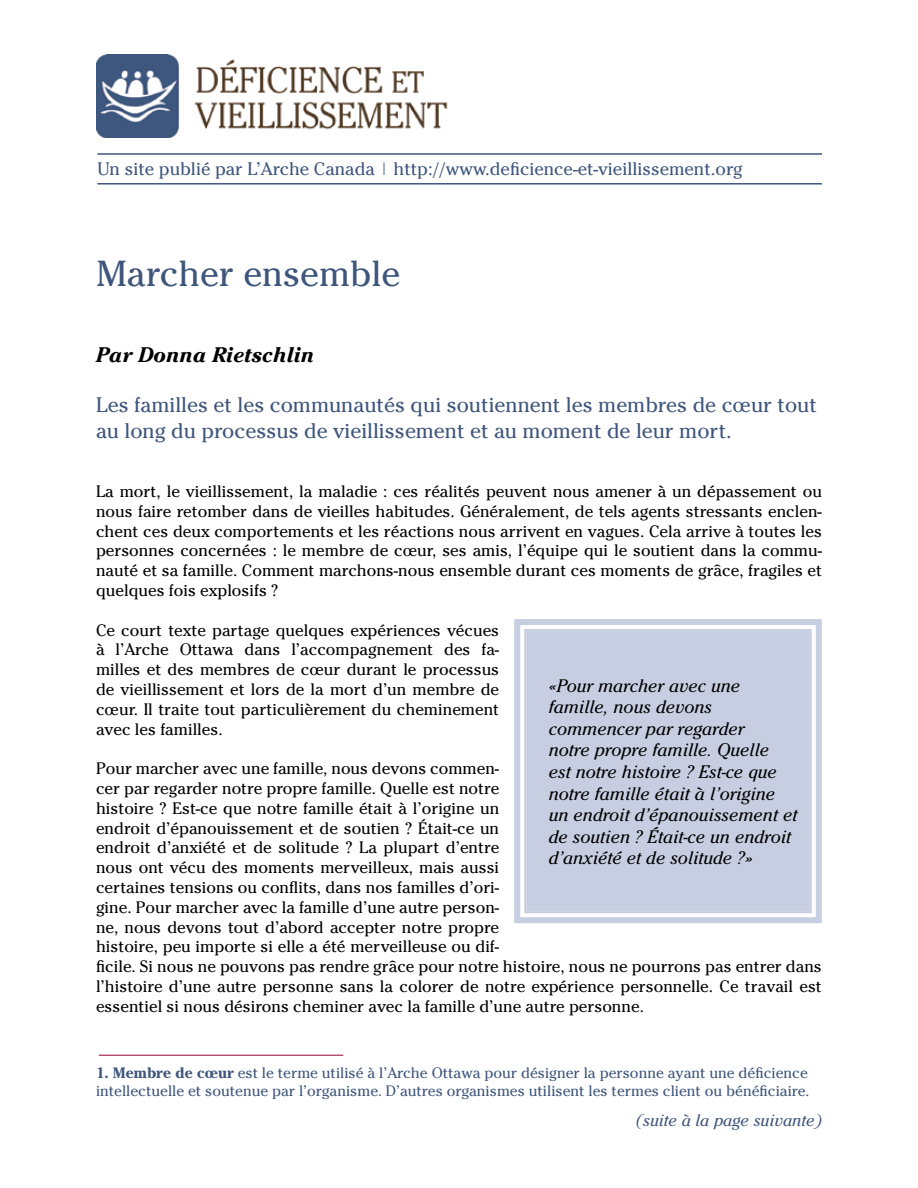
<style>
.page{position:relative;width:918px;height:1188px;background:#fff}
.page>*{position:absolute;margin:0;border:0;box-sizing:border-box;transform-origin:0 0}
.t1{font:36px "Cheltenham";color:#3f567c}
.t2{font:21px/25.2px "Cheltenham";color:#3f567c}
.t3{font:italic 700 21px "Cheltenham";color:#000}
.t4{font:italic 18px/21.6px "Cheltenham";color:#000}
.t5{font:18px "Cheltenham";color:#3f567c}
.t6{font:16.5px/19.8px "Cheltenham";color:#000;text-align:justify}
.t7{font:italic 16.5px "Cheltenham";color:#3f567c}
.t8{font:15px/18px "Cheltenham";color:#3f567c}
.s1{font-weight:700}
</style>
<div class="page">
<hr style="left:97px;top:153px;width:725px;height:2px;background:#3f567c">
<hr style="left:97px;top:183px;width:725px;height:2px;background:#3f567c">
<img style="left:96px;top:54px;width:352px;height:83px">
<div style="left:514px;top:619px;width:308px;height:305px;background:#c7cee1"></div>
<div style="left:524px;top:629px;width:288px;height:284px;border:2px solid #c7cee1"></div>
<hr style="left:99px;top:1055px;width:244px;height:1px;background:#903">
<p class="t5" style="left:97px;top:159px;width:647px">Un site publié par L’Arche Canada | http://www.deficience-et-vieillissement.org</p>
<h1 class="t1" style="left:96px;top:253px;width:306px">Marcher ensemble</h1>
<p class="t3" style="left:96px;top:342px;width:220px">Par Donna Rietschlin</p>
<p class="t2" style="left:96px;top:393px;width:723px">Les familles et les communautés qui soutiennent les membres de cœur tout au long du processus de vieillissement et au moment de leur mort.</p>
<p class="t6" style="left:96px;top:482px;width:728px">La mort, le vieillissement, la maladie : ces réalités peuvent nous amener à un dépassement ou nous faire retomber dans de vieilles habitudes. Généralement, de tels agents stressants enclen&shy;chent ces deux comportements et les réactions nous arrivent en vagues. Cela arrive à toutes les personnes concernées : le membre de cœur, ses amis, l’équipe qui le soutient dans la commu&shy;nauté et sa famille. Comment marchons-nous ensemble durant ces moments de grâce, fragiles et quelques fois explosifs ?</p>
<p class="t6" style="left:96px;top:620px;width:405px">Ce court texte partage quelques expériences vécues à l’Arche Ottawa dans l’accompagnement des fa&shy;milles et des membres de cœur durant le processus de vieillissement et lors de la mort d’un membre de cœur. Il traite tout particulièrement du cheminement avec les familles.</p>
<p class="t6" style="left:96px;top:759px;width:727px;text-align:left">Pour marcher avec une famille, nous devons commen-<br>cer par regarder notre propre famille. Quelle est notre<br>histoire ? Est-ce que notre famille était à l’origine un<br>endroit d’épanouissement et de soutien ? Était-ce un<br>endroit d’anxiété et de solitude ? La plupart d’entre<br>nous ont vécu des moments merveilleux, mais aussi<br>certaines tensions ou conflits, dans nos familles d’ori-<br>gine. Pour marcher avec la famille d’une autre person-<br>ne, nous devons tout d’abord accepter notre propre<br>histoire, peu importe si elle a été merveilleuse ou dif-<br>ficile. Si nous ne pouvons pas rendre grâce pour notre histoire, nous ne pourrons pas entrer dans l’histoire d’une autre personne sans la colorer de notre expérience personnelle. Ce travail est essentiel si nous désirons cheminer avec la famille d’une autre personne.</p>
<p class="t4" style="left:549px;top:675px;width:250px">«Pour marcher avec une famille, nous devons commencer par regarder<br>notre propre famille. Quelle<br>est notre histoire ? Est-ce que notre famille était à l’origine un endroit d’épanouissement et de soutien ? Était-ce un endroit d’anxiété et de solitude ?»</p>
<p class="t8" style="left:96px;top:1064px;width:715px"><span class="s1">1. Membre de cœur</span> est le terme utilisé à l’Arche Ottawa pour désigner la personne ayant une déficience intellectuelle et soutenue par l’organisme. D’autres organismes utilisent les termes client ou bénéficiaire.</p>
<p class="t7" style="left:636px;top:1110px;width:188px">(suite à la page suivante)</p>
</div>
